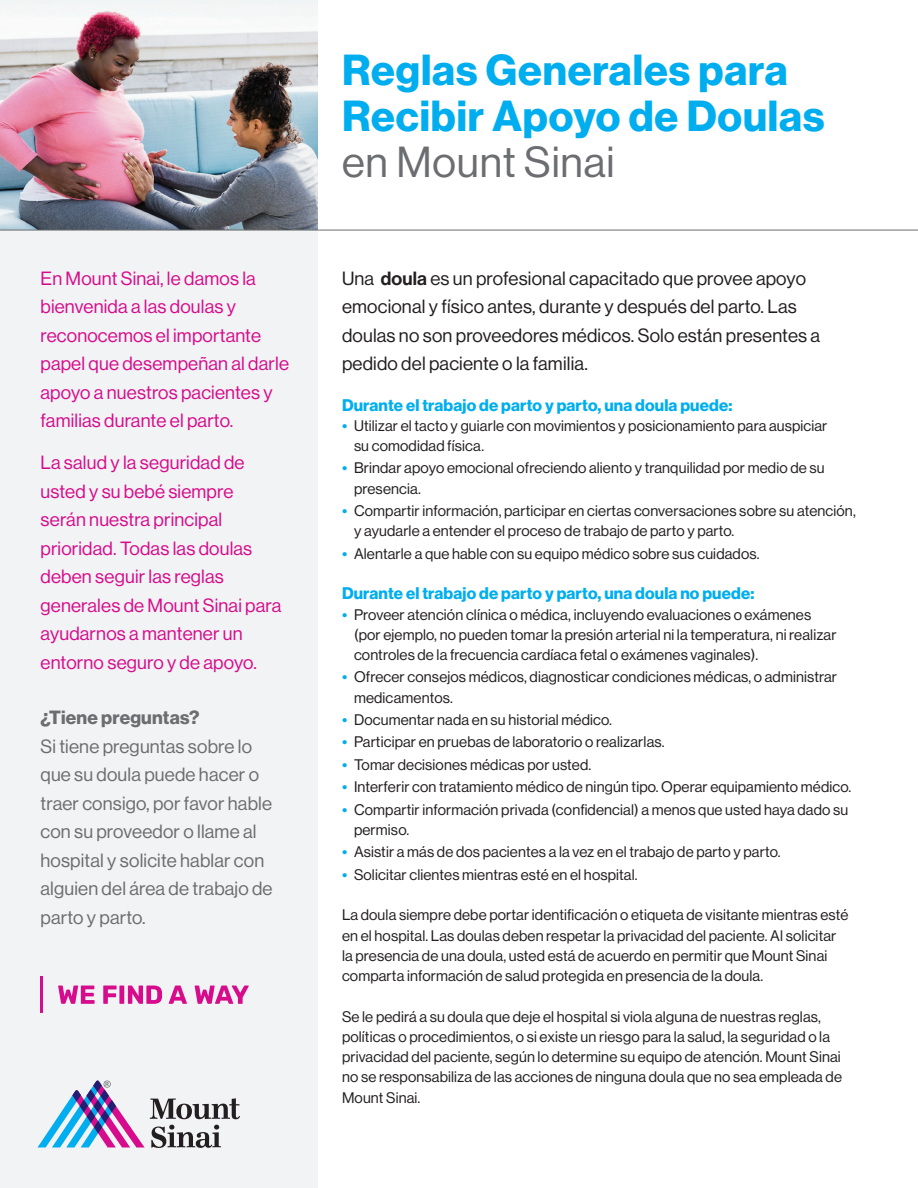
<style>
.page{position:relative;width:918px;height:1188px;background:#fff}
.page>*{position:absolute;margin:0;border:0;box-sizing:border-box;transform-origin:0 0}
.t1{font:42.6px/45.8px "N Haas Grotesk DS Std 75 Bd";letter-spacing:.02em;color:#00aeef}
.Opt_1_Body_text_55_Roman{font:18.75px/28.5px "N Haas Grotesk DS Std 55 Rg";letter-spacing:.01em;color:#d70c8c}
.Opt_1_Body_text_55_Roman-2{font:18.75px/28.5px "N Haas Grotesk DS Std 55 Rg";letter-spacing:.01em;color:#231f20}
.Opt_1_Body_text_55_Roman-3{font:18.75px/28.5px "N Haas Grotesk DS Std 55 Rg";letter-spacing:.01em;color:#6c6d70}
.Opt_3_Heads_11_14_Cyan_Bold{font:18.75px "N Haas Grotesk DS Std 75 Bd";letter-spacing:.01em;color:#6c6d70}
.Opt_3_Heads_11_15_Cyan_Bold{font:16.5px "N Haas Grotesk DS Std 75 Bd";letter-spacing:.01em;color:#00aeef}
.Opt_1_Body_text_55_Roman-4{font:15px/20.2px "N Haas Grotesk DS Std 55 Rg";letter-spacing:.01em;color:#231f20}
.s1{font-family:"N Haas Grotesk DS Std 55 Rg";color:#6c6d70}
.s2{font-family:"N Haas Grotesk DS Std 65 Md"}
.s3{font-family:"N Haas Grotesk DS Std 65 Md";color:#00aeef}
</style>
<div class="page">
<div style="left:0;top:0;width:317px;height:1188px;background:#f2f3f4"></div>
<img style="left:0;top:11px;width:317px;height:219px">
<hr style="left:0;top:230px;width:918px;height:1px;background:#6c6d70">
<svg style="left:37px;top:1081px;width:203px;height:67px"></svg>
<svg style="left:58px;top:986px;width:37px;height:18px"></svg>
<svg style="left:103px;top:986px;width:59px;height:18px"></svg>
<svg style="left:169px;top:986px;width:18px;height:18px"></svg>
<svg style="left:195px;top:986px;width:54px;height:18px"></svg>
<hr style="left:40px;top:976px;width:3px;height:37px;background:#d70c8c">
<p class="Opt_1_Body_text_55_Roman" style="left:40px;top:264px;width:250px">En Mount Sinai, le damos la bienvenida a las doulas y reconocemos el importante papel que desempeñan al darle apoyo a nuestros pacientes y familias durante el parto.</p>
<p class="Opt_1_Body_text_55_Roman" style="left:40px;top:448px;width:242px">La salud y la seguridad de usted y su bebé siempre serán nuestra principal prioridad. Todas las doulas deben seguir las reglas generales de Mount Sinai para ayudarnos a mantener un entorno seguro y de apoyo.</p>
<p class="Opt_3_Heads_11_14_Cyan_Bold" style="left:40px;top:706px;width:161px">¿Tiene preguntas?</p>
<p class="Opt_1_Body_text_55_Roman-3" style="left:40px;top:732px;width:234px">Si tiene preguntas sobre lo que su doula puede hacer o traer consigo, por favor hable con su proveedor o llame al hospital y solicite hablar con alguien del área de trabajo de parto y parto.</p>
<p class="t1" style="left:342px;top:48px;width:484px">Reglas Generales para<br>Recibir Apoyo de Doulas <span class="s1">en Mount Sinai</span></p>
<p class="Opt_1_Body_text_55_Roman-2" style="left:342px;top:264px;width:480px">Una <span class="s2">doula</span> es un profesional capacitado que provee apoyo emocional y físico antes, durante y después del parto. Las doulas no son proveedores médicos. Solo están presentes a pedido del paciente o la familia.</p>
<p class="Opt_3_Heads_11_15_Cyan_Bold" style="left:342px;top:395px;width:392px">Durante el trabajo de parto y parto, una doula puede:</p>
<p class="Opt_1_Body_text_55_Roman-4" style="left:354px;top:415px;width:475px;text-indent:-12px"><span class="s3">•</span> Utilizar el tacto y guiarle con movimientos y posicionamiento para auspiciar su comodidad física.</p>
<p class="Opt_1_Body_text_55_Roman-4" style="left:354px;top:458px;width:472px;text-indent:-12px"><span class="s3">•</span> Brindar apoyo emocional ofreciendo aliento y tranquilidad por medio de su presencia.</p>
<p class="Opt_1_Body_text_55_Roman-4" style="left:354px;top:501px;width:503px;text-indent:-12px"><span class="s3">•</span> Compartir información, participar en ciertas conversaciones sobre su atención, y ayudarle a entender el proceso de trabajo de parto y parto.</p>
<p class="Opt_1_Body_text_55_Roman-4" style="left:342px;top:543px;width:419px"><span class="s3">•</span> Alentarle a que hable con su equipo médico sobre sus cuidados.</p>
<p class="Opt_3_Heads_11_15_Cyan_Bold" style="left:342px;top:584px;width:414px">Durante el trabajo de parto y parto, una doula no puede:</p>
<p class="Opt_1_Body_text_55_Roman-4" style="left:354px;top:604px;width:484px;text-indent:-12px"><span class="s3">•</span> Proveer atención clínica o médica, incluyendo evaluaciones o exámenes (por ejemplo, no pueden tomar la presión arterial ni la temperatura, ni realizar controles de la frecuencia cardíaca fetal o exámenes vaginales).</p>
<p class="Opt_1_Body_text_55_Roman-4" style="left:354px;top:667px;width:485px;text-indent:-12px"><span class="s3">•</span> Ofrecer consejos médicos, diagnosticar condiciones médicas, o administrar medicamentos.</p>
<p class="Opt_1_Body_text_55_Roman-4" style="left:342px;top:710px;width:271px"><span class="s3">•</span> Documentar nada en su historial médico.</p>
<p class="Opt_1_Body_text_55_Roman-4" style="left:342px;top:732px;width:324px"><span class="s3">•</span> Participar en pruebas de laboratorio o realizarlas.</p>
<p class="Opt_1_Body_text_55_Roman-4" style="left:342px;top:755px;width:251px"><span class="s3">•</span> Tomar decisiones médicas por usted.</p>
<p class="Opt_1_Body_text_55_Roman-4" style="left:342px;top:777px;width:511px"><span class="s3">•</span> Interferir con tratamiento médico de ningún tipo. Operar equipamiento médico.</p>
<p class="Opt_1_Body_text_55_Roman-4" style="left:354px;top:799px;width:496px;text-indent:-12px"><span class="s3">•</span> Compartir información privada (confidencial) a menos que usted haya dado su permiso.</p>
<p class="Opt_1_Body_text_55_Roman-4" style="left:342px;top:842px;width:440px"><span class="s3">•</span> Asistir a más de dos pacientes a la vez en el trabajo de parto y parto.</p>
<p class="Opt_1_Body_text_55_Roman-4" style="left:342px;top:865px;width:297px"><span class="s3">•</span> Solicitar clientes mientras esté en el hospital.</p>
<p class="Opt_1_Body_text_55_Roman-4" style="left:342px;top:905px;width:508px">La doula siempre debe portar identificación o etiqueta de visitante mientras esté en el hospital. Las doulas deben respetar la privacidad del paciente. Al solicitar la presencia de una doula, usted está de acuerdo en permitir que Mount Sinai comparta información de salud protegida en presencia de la doula.</p>
<p class="Opt_1_Body_text_55_Roman-4" style="left:342px;top:1006px;width:501px">Se le pedirá a su doula que deje el hospital si viola alguna de nuestras reglas, políticas o procedimientos, o si existe un riesgo para la salud, la seguridad o la privacidad del paciente, según lo determine su equipo de atención. Mount Sinai no se responsabiliza de las acciones de ninguna doula que no sea empleada de Mount Sinai.</p>
</div>
